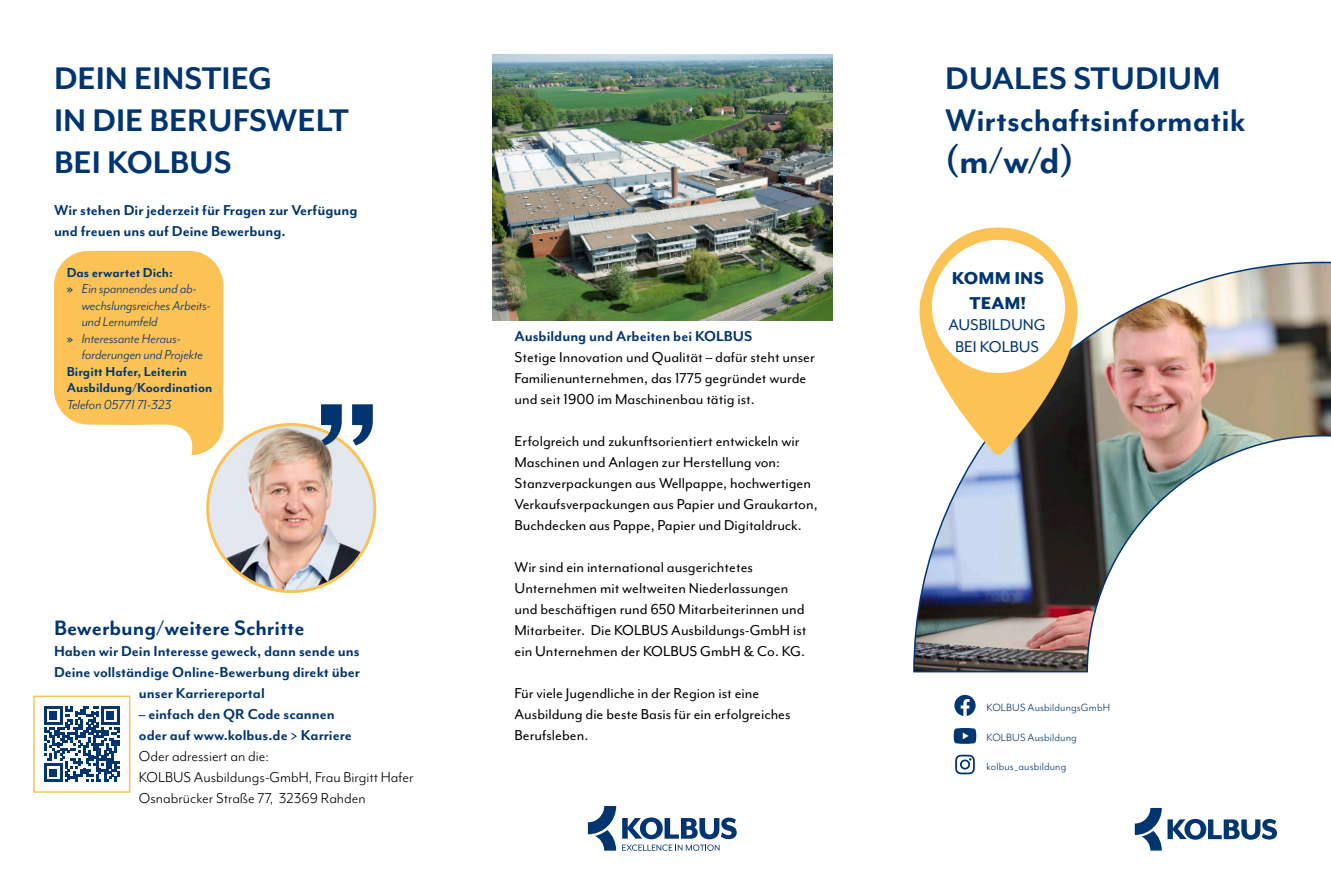
<style>
.page{position:relative;width:1331px;height:893px;background:#fff}
.page>*{position:absolute;margin:0;border:0;box-sizing:border-box;transform-origin:0 0}
.H2_größer{font:700 42px "Mr Eaves Mod OT";color:#00356f}
.t1{font:700 36px/42px "Mr Eaves Mod OT";color:#00356f}
.t2{font:700 24px "Mr Eaves Mod OT";color:#00356f}
.t3{font:800 19.8px/24.6px "Mr Eaves Mod OT";letter-spacing:.005em;color:#00356f;text-align:center}
.t4{font:18px/21.6px "Mr Eaves Mod OT";color:#00356f;text-align:center}
.Fließtext{font:16.5px/21px "Mr Eaves Mod OT";color:#000}
.t5{font:700 16.5px/21px "Mr Eaves Mod OT";color:#00356f}
.Fließtext-2{font:16.5px/21px "Mr Eaves Mod OT";color:#000}
.t6{font:italic 15px/16.5px "Mr Eaves Mod OT";color:#00356f}
.t7{font:700 15px/16.5px "Mr Eaves Mod OT";color:#00356f}
.Kontakt{font:12px "Mr Eaves Mod OT";letter-spacing:.01em;color:#00356f}
.s1{font-weight:700;font-style:normal}
.s2{font-weight:400;font-style:italic}
</style>
<div class="page">
<svg style="left:1135px;top:808px;width:142px;height:43px"></svg>
<img style="left:492px;top:54px;width:340px;height:266px">
<img style="left:208px;top:424px;width:167px;height:168px;border-radius:84px">
<svg style="left:54px;top:251px;width:169px;height:204px;background:#fbca6e"></svg>
<svg style="left:321px;top:404px;width:52px;height:41px"></svg>
<svg style="left:44px;top:707px;width:75px;height:75px"></svg>
<div style="left:33px;top:696px;width:97px;height:97px;border:2px solid #fbc256"></div>
<img style="left:913px;top:261px;width:418px;height:412px">
<svg style="left:954px;top:695px;width:22px;height:21px"></svg>
<svg style="left:954px;top:728px;width:22px;height:16px"></svg>
<svg style="left:955px;top:755px;width:20px;height:19px"></svg>
<svg style="left:913px;top:227px;width:172px;height:228px"></svg>
<div style="left:932px;top:240px;width:133px;height:133px;background:#fff;border-radius:50%"></div>
<svg style="left:588px;top:806px;width:28px;height:45px"></svg>
<svg style="left:622px;top:817px;width:115px;height:34px"></svg>
<h2 class="t1" style="left:54px;top:58px;width:296px">DEIN EINSTIEG<br>IN DIE BERUFSWELT<br>BEI KOLBUS</h2>
<h4 class="t5" style="left:54px;top:200px;width:305px">Wir stehen Dir jederzeit für Fragen zur Verfügung und freuen uns auf Deine Bewerbung.</h4>
<h4 class="t7" style="left:67px;top:264px;width:108px">Das erwartet Dich:</h4>
<h4 class="t6" style="left:82px;top:281px;width:131px;text-indent:-15px"><span class="s1">»</span> Ein spannendes und ab&shy;wechslungsreiches Arbeits&shy;und Lernumfeld</h4>
<h4 class="t6" style="left:82px;top:330px;width:123px;text-indent:-15px"><span class="s1">»</span> Interessante Heraus&shy;forderungen und Projekte</h4>
<h4 class="t7" style="left:67px;top:363px;width:122px">Birgitt Hafer, Leiterin</h4>
<h4 class="t7" style="left:67px;top:380px;width:147px">Ausbildung/Koordination<br><span class="s2">Telefon 05771 71-323</span></h4>
<h3 class="t2" style="left:54px;top:615px;width:252px">Bewerbung/weitere Schritte</h3>
<h4 class="t5" style="left:54px;top:641px;width:307px">Haben wir Dein Interesse geweck, dann sende uns</h4>
<h4 class="t5" style="left:54px;top:662px;width:307px">Deine vollständige Online-Bewerbung direkt über</h4>
<h4 class="t5" style="left:139px;top:683px;width:127px">unser Karriereportal</h4>
<h4 class="t5" style="left:139px;top:704px;width:214px">– einfach den QR Code scannen oder auf www.kolbus.de &gt; Karriere</h4>
<p class="Fließtext-2" style="left:139px;top:746px;width:276px">Oder adressiert an die:<br>KOLBUS Ausbildungs-GmbH, Frau Birgitt Hafer<br>Osnabrücker Straße 77, 32369 Rahden</p>
<h4 class="t5" style="left:514px;top:326px;width:239px">Ausbildung und Arbeiten bei KOLBUS</h4>
<p class="Fließtext" style="left:514px;top:346px;width:302px">Stetige Innovation und Qualität – dafür steht unser<br>Familienunternehmen, das 1775 gegründet wurde und seit 1900 im Maschinenbau tätig ist.</p>
<p class="Fließtext" style="left:514px;top:430px;width:305px">Erfolgreich und zukunftsorientiert entwickeln wir Maschinen und Anlagen zur Herstellung von:<br>Stanzverpackungen aus Wellpappe, hochwertigen Verkaufsverpackungen aus Papier und Graukarton, Buchdecken aus Pappe, Papier und Digitaldruck.</p>
<p class="Fließtext" style="left:514px;top:556px;width:293px">Wir sind ein international ausgerichtetes Unternehmen mit weltweiten Niederlassungen und beschäftigen rund 650 Mitarbeiterinnen und Mitarbeiter. Die KOLBUS Ausbildungs-GmbH ist ein Unternehmen der KOLBUS GmbH &amp; Co. KG.</p>
<p class="Fließtext" style="left:514px;top:682px;width:278px">Für viele Jugendliche in der Region ist eine<br>Ausbildung die beste Basis für ein erfolgreiches<br>Berufsleben.</p>
<h2 class="t1" style="left:945px;top:58px;width:277px">DUALES STUDIUM</h2>
<h2 class="t1" style="left:945px;top:100px;width:302px">Wirtschaftsinformatik</h2>
<p class="H2_größer" style="left:945px;top:138px;width:130px">(m/w/d)</p>
<p class="t3" style="left:952px;top:265px;width:94px">KOMM INS<br>TEAM!</p>
<p class="t4" style="left:948px;top:314px;width:99px">AUSBILDUNG<br>BEI KOLBUS</p>
<p class="Kontakt" style="left:986px;top:701px;width:125px">KOLBUS AusbildungsGmbH</p>
<p class="Kontakt" style="left:986px;top:731px;width:92px">KOLBUS Ausbildung</p>
<p class="Kontakt" style="left:986px;top:760px;width:81px">kolbus_ausbildung</p>
</div>
